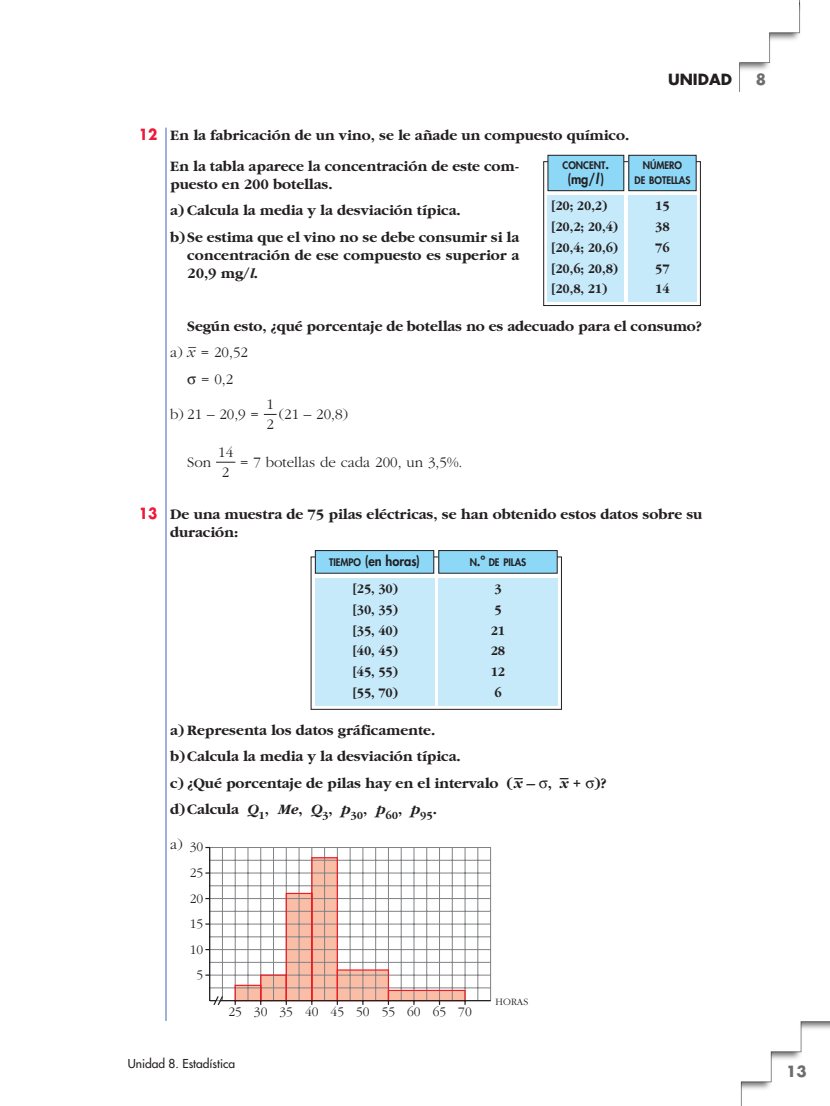
<style>
.page{position:relative;width:830px;height:1106px;background:#fff}
.page>*{position:absolute;margin:0;border:0;box-sizing:border-box;transform-origin:0 0}
.t1{font:700 15px/26.5px "Garamond";color:#231f20}
.t2{font:300 15px/20.1px "Garamond";color:#231f20}
.t3{font:700 15px "Futura";color:#231f20}
.t4{font:700 15px "Futura";color:#6c6d70}
.t5{font:700 13.5px/20.7px "Garamond";color:#231f20;text-align:justify;scale:.95 1}
.t6{font:300 13.5px "Garamond";color:#231f20}
.t7{font:800 13.5px "Futura";color:#231f20;scale:.95 1}
.t8{font:12px "Futura";color:#231f20}
.t9{font:800 10.2px/15px "Futura";color:#231f20;text-align:center;scale:.95 1}
.t10{font:300 10.2px "Garamond";color:#231f20}
.s1{font-family:"Futura";color:#ed1a3a}
.s2{font-style:italic}
.s3{font-family:"Anaya Math 1";font-weight:400}
.s4{font-size:13.5px}
.s5{font-size:10.2px}
</style>
<div class="page">
<svg style="left:205px;top:846px;width:286px;height:159px"></svg>
<svg style="left:314px;top:558px;width:244px;height:148px"></svg>
<div style="left:315px;top:550px;width:118px;height:23px;background:#8dd7f7"></div>
<div style="left:315px;top:550px;width:119px;height:23px;border:1px solid #231f20"></div>
<div style="left:315px;top:578px;width:119px;height:127px;background:#c6eafa"></div>
<div style="left:438px;top:550px;width:119px;height:23px;background:#8dd7f7"></div>
<div style="left:438px;top:550px;width:119px;height:23px;border:1px solid #231f20"></div>
<div style="left:438px;top:578px;width:119px;height:127px;background:#c6eafa"></div>
<svg style="left:216px;top:462px;width:19px;height:1px"></svg>
<svg style="left:264px;top:414px;width:12px;height:1px"></svg>
<div style="left:543px;top:162px;width:157px;height:143px;background:linear-gradient(to right,#fff,#fff)"></div>
<div style="left:543px;top:161px;width:157px;height:145px;border:1px solid #231f20"></div>
<div style="left:547px;top:155px;width:76px;height:36px;background:#8dd7f7"></div>
<div style="left:547px;top:155px;width:77px;height:36px;border:1px solid #231f20"></div>
<div style="left:547px;top:195px;width:77px;height:107px;background:#c6eafa"></div>
<div style="left:628px;top:155px;width:67px;height:36px;background:#8dd7f7"></div>
<div style="left:628px;top:155px;width:68px;height:36px;border:1px solid #231f20"></div>
<div style="left:628px;top:195px;width:68px;height:107px;background:#c6eafa"></div>
<img style="left:740px;top:1021px;width:89px;height:85px">
<img style="left:739px;top:0;width:62px;height:91px">
<hr style="left:165px;top:128px;width:2px;height:892px;background:#8197cd">
<p class="t3" style="left:667px;top:72px;width:66px">UNIDAD</p>
<p class="t4" style="left:755px;top:72px;width:12px">8</p>
<p class="t1" style="left:170px;top:121px;width:460px;line-height:30.8px;text-indent:-31px"><span class="s1">12</span> En la fabricación de un vino, se le añade un compuesto químico.<br>En la tabla aparece la concentración de este com-</p>
<p class="t1" style="left:170px;top:172px;width:350px">puesto en 200 botellas.<br>a) Calcula la media y la desviación típica.<br>b)Se estima que el vino no se debe consumir si la</p>
<p class="t1" style="left:187px;top:247px;width:333px;line-height:18px">concentración de ese compuesto es superior a<br>20,9 mg/<span class="s2">l</span>.</p>
<p class="t1" style="left:187px;top:314px;width:516px">Según esto, ¿qué porcentaje de botellas no es adecuado para el consumo?</p>
<p class="t2" style="left:170px;top:344px;width:79px">a) <span class="s2">x</span>– = 20,52</p>
<p class="t2" style="left:187px;top:370px;width:47px"><span class="s3">q</span> = 0,2</p>
<p class="t2" style="left:170px;top:405px;width:90px">b) 21 – 20,9 =</p>
<p class="t2" style="left:278px;top:405px;width:71px">(21 – 20,8)</p>
<p class="t2" style="left:187px;top:453px;width:25px">Son</p>
<p class="t2" style="left:240px;top:453px;width:223px">= 7 botellas de cada 200, un 3,5%.</p>
<p class="t1" style="left:170px;top:506px;width:533px;line-height:18px;text-indent:-31px"><span class="s1">13</span> De una muestra de 75 pilas eléctricas, se han obtenido estos datos sobre su duración:</p>
<p class="t9" style="left:634px;top:159px;width:60px">NÚMERO<br>DE BOTELLAS</p>
<p class="t5" style="left:655px;top:197px;width:17px">15<br>38<br>76<br>57<br>14</p>
<p class="t9" style="left:562px;top:159px;width:50px">CONCENT<span class="s4">.</span></p>
<p class="t7" style="left:567px;top:173px;width:40px">(mg/<span class="s2">l</span>)</p>
<p class="t5" style="left:551px;top:197px;width:71px;text-align:left">[20; 20,2) [20,2; 20,4) [20,4; 20,6) [20,6; 20,8) [20,8, 21)</p>
<p class="t2" style="left:266px;top:395px;width:9px">1<br>2</p>
<p class="t2" style="left:218px;top:443px;width:16px">14<br>2</p>
<p class="t7" style="left:329px;top:554px;width:97px"><span class="s5">TIEMPO</span> (en horas)</p>
<p class="t5" style="left:353px;top:579px;width:48px">[25, 30) [30, 35) [35, 40) [40, 45) [45, 55) [55, 70)</p>
<p class="t9" style="left:469px;top:555px;width:61px">N<span class="s4">.º</span> DE PILAS</p>
<p class="t5" style="left:490px;top:579px;width:17px;text-align:left">3<br>5<br>21<br>28<br>12<br>6</p>
<p class="t1" style="left:170px;top:718px;width:438px">a) Representa los datos gráficamente.<br>b)Calcula la media y la desviación típica.<br>c) ¿Qué porcentaje de pilas hay en el intervalo (–<span class="s2">x</span> – <span class="s3">q</span>, –<span class="s2">x</span> + <span class="s3">q</span>)? d)Calcula <span class="s2">Q</span><sub>1</sub>, <span class="s2">Me</span>, <span class="s2">Q</span><sub>3</sub>, <span class="s2">p</span><sub>30</sub>, <span class="s2">p</span><sub>60</sub>, <span class="s2">p</span><sub>95</sub>.</p>
<p class="t2" style="left:170px;top:835px;width:14px">a)</p>
<p class="t6" style="left:190px;top:842px;width:15px">30</p>
<p class="t6" style="left:190px;top:867px;width:15px">25</p>
<p class="t6" style="left:190px;top:893px;width:15px">20</p>
<p class="t6" style="left:190px;top:918px;width:15px">15</p>
<p class="t6" style="left:190px;top:944px;width:15px">10</p>
<p class="t6" style="left:196px;top:969px;width:8px">5</p>
<p class="t6" style="left:228px;top:1006px;width:15px">25</p>
<p class="t6" style="left:254px;top:1006px;width:92px">30 35 40 45</p>
<p class="t6" style="left:356px;top:1006px;width:117px">50 55 60 65 70</p>
<p class="t8" style="left:128px;top:1057px;width:109px">Unidad 8. Estadística</p>
<p class="t10" style="left:495px;top:997px;width:34px">HORAS</p>
<p class="t4" style="left:785px;top:1064px;width:22px">13</p>
</div>
